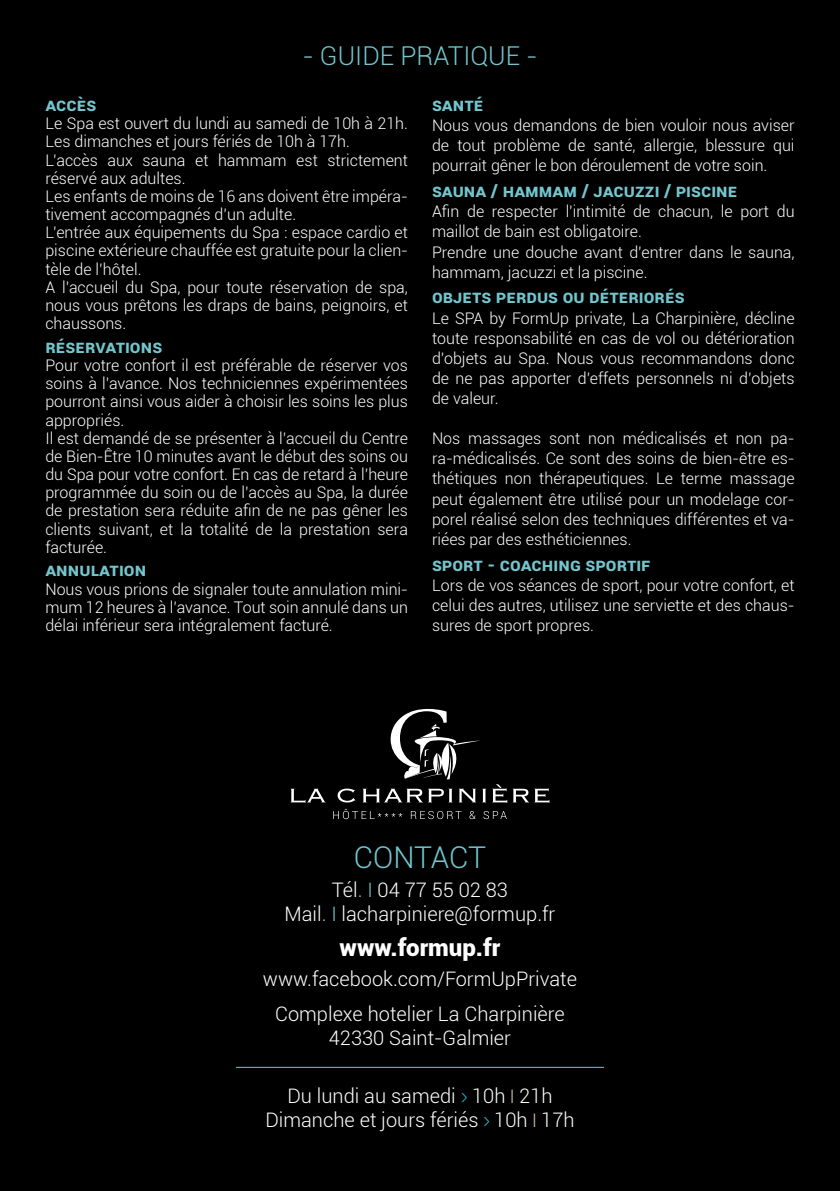
<style>
.page{position:relative;width:840px;height:1191px;background:#fff}
.page>*{position:absolute;margin:0;border:0;box-sizing:border-box;transform-origin:0 0}
.t1{font:300 30px "Roboto";letter-spacing:-.01em;color:#73c6ce}
.t2{font:300 26px "Roboto";color:#73c6ce}
.t3{font:900 24px "Roboto";color:#fff}
.t4{font:300 20px/24px "Roboto";color:#fff;text-align:center}
.t5{font:700 18px "Roboto";color:#73c6ce}
.t6{font:300 16px/18.2px "Roboto";color:#fff;text-align:justify}
.s1{color:#cbbba0}
.s2{color:#73c6ce}
.s3{font-family:"Vista Sans";color:#36b0c9}
.s4{font-family:"Vista Sans";color:#cbbba0}
</style>
<div class="page">
<div style="left:0;top:0;width:839px;height:1191px;background:#000"></div>
<hr style="left:236px;top:1066px;width:367px;height:1px;background:#73c6ce">
<svg style="left:390px;top:709px;width:90px;height:70px"></svg>
<svg style="left:290px;top:788px;width:35px;height:15px"></svg>
<svg style="left:337px;top:788px;width:18px;height:14px"></svg>
<svg style="left:362px;top:788px;width:90px;height:14px"></svg>
<svg style="left:458px;top:788px;width:17px;height:14px"></svg>
<svg style="left:482px;top:788px;width:4px;height:14px"></svg>
<svg style="left:492px;top:784px;width:57px;height:19px"></svg>
<svg style="left:333px;top:809px;width:173px;height:10px"></svg>
<h2 class="t2" style="left:302px;top:38px;width:236px">- GUIDE PRATIQUE -</h2>
<p class="t5" style="left:45px;top:92px;width:11px">ACCÈ</p>
<p class="t5" style="left:86px;top:92px;width:11px">S</p>
<p class="t6" style="left:45px;top:114px;width:364px;text-align:left">Le Spa est ouvert du lundi au samedi de 10h à 21h.<br>Les dimanches et jours fériés de 10h à 17h.<br>L’accès aux sauna et hammam est strictement réservé aux adultes.<br>Les enfants de moins de 16 ans doivent être impéra&shy;tivement accompagnés d’un adulte.<br>L’entrée aux équipements du Spa : espace cardio et piscine extérieure chauffée est gratuite pour la clien&shy;tèle de l’hôtel.<br>A l’accueil du Spa, pour toute réservation de spa, nous vous prêtons les draps de bains, peignoirs, et chaussons.</p>
<p class="t5" style="left:45px;top:334px;width:41px">RÉSERVATION</p>
<p class="t5" style="left:152px;top:334px;width:11px">S</p>
<p class="t6" style="left:45px;top:356px;width:364px;text-align:left">Pour votre confort il est préférable de réserver vos soins à l’avance. Nos techniciennes expérimentées pourront ainsi vous aider à choisir les soins les plus appropriés.<br>Il est demandé de se présenter à l’accueil du Centre de Bien-Être 10 minutes avant le début des soins ou du Spa pour votre confort. En cas de retard à l’heure programmée du soin ou de l’accès au Spa, la durée de prestation sera réduite afin de ne pas gêner les clients suivant, et la totalité de la prestation sera facturée.</p>
<p class="t5" style="left:45px;top:557px;width:11px">ANNULATION</p>
<p class="t6" style="left:45px;top:579px;width:364px">Nous vous prions de signaler toute annulation mini&shy;mum 12 heures à l’avance. Tout soin annulé dans un délai inférieur sera intégralement facturé.</p>
<p class="t5" style="left:432px;top:92px;width:22px">SANTÉ</p>
<p class="t6" style="left:432px;top:115px;width:364px;line-height:20.2px">Nous vous demandons de bien vouloir nous aviser de tout problème de santé, allergie, blessure qui pourrait gêner le bon déroulement de votre soin.</p>
<p class="t5" style="left:432px;top:178px;width:23px">SAUNA</p>
<p class="t5" style="left:490px;top:178px;width:37px">/ HAMMAM</p>
<p class="t5" style="left:581px;top:178px;width:32px">/ JACUZZI</p>
<p class="t5" style="left:663px;top:178px;width:47px">/ PISCINE</p>
<p class="t6" style="left:432px;top:201px;width:364px;line-height:20.2px;text-align:left">Afin de respecter l’intimité de chacun, le port du maillot de bain est obligatoire.<br>Prendre une douche avant d’entrer dans le sauna, hammam, jacuzzi et la piscine.</p>
<p class="t5" style="left:432px;top:284px;width:178px">OBJETS PERDUS OU DÉTERIORÉ</p>
<p class="t5" style="left:674px;top:284px;width:11px">S</p>
<p class="t6" style="left:432px;top:307px;width:364px;line-height:20.2px">Le SPA by FormUp private, La Charpinière, décline toute responsabilité en cas de vol ou détérioration d’objets au Spa. Nous vous recommandons donc de ne pas apporter d’effets personnels ni d’objets de valeur.</p>
<p class="t6" style="left:432px;top:428px;width:364px;line-height:20.2px">Nos massages sont non médicalisés et non pa&shy;ra-médicalisés. Ce sont des soins de bien-être es&shy;thétiques non thérapeutiques. Le terme massage peut également être utilisé pour un modelage cor&shy;porel réalisé selon des techniques différentes et va&shy;riées par des esthéticiennes.</p>
<p class="t5" style="left:432px;top:551px;width:32px">SPORT</p>
<p class="t5" style="left:487px;top:551px;width:24px">- COAC</p>
<p class="t5" style="left:541px;top:551px;width:22px">HING</p>
<p class="t5" style="left:585px;top:551px;width:30px">SPORTI</p>
<p class="t5" style="left:641px;top:551px;width:11px">F</p>
<p class="t6" style="left:432px;top:574px;width:364px;line-height:20.2px">Lors de vos séances de sport, pour votre confort, et celui des autres, utilisez une serviette et des chaus&shy;sures de sport propres.</p>
<h1 class="t1" style="left:354px;top:836px;width:133px">CONTACT</h1>
<p class="t4" style="left:284px;top:877px;width:272px">Tél<span class="s1">.</span> <span class="s2">I</span> 04 77 55 02 83<br>Mail<span class="s1">.</span> <span class="s2">I</span> lacharpiniere@formup.fr</p>
<h3 class="t3" style="left:339px;top:930px;width:162px">www.formup.fr</h3>
<p class="t4" style="left:263px;top:960px;width:315px;line-height:35.4px">www.facebook.com/FormUpPrivate<br>Complexe hotelier La Charpinière</p>
<p class="t4" style="left:329px;top:1025px;width:184px">42330 Saint-Galmier</p>
<p class="t4" style="left:265px;top:1083px;width:310px">Du lundi au samedi <span class="s3">&gt;</span> 10h <span class="s4">I</span> 21h<br>Dimanche et jours fériés <span class="s3">&gt;</span> 10h <span class="s4">I</span> 17h</p>
</div>
